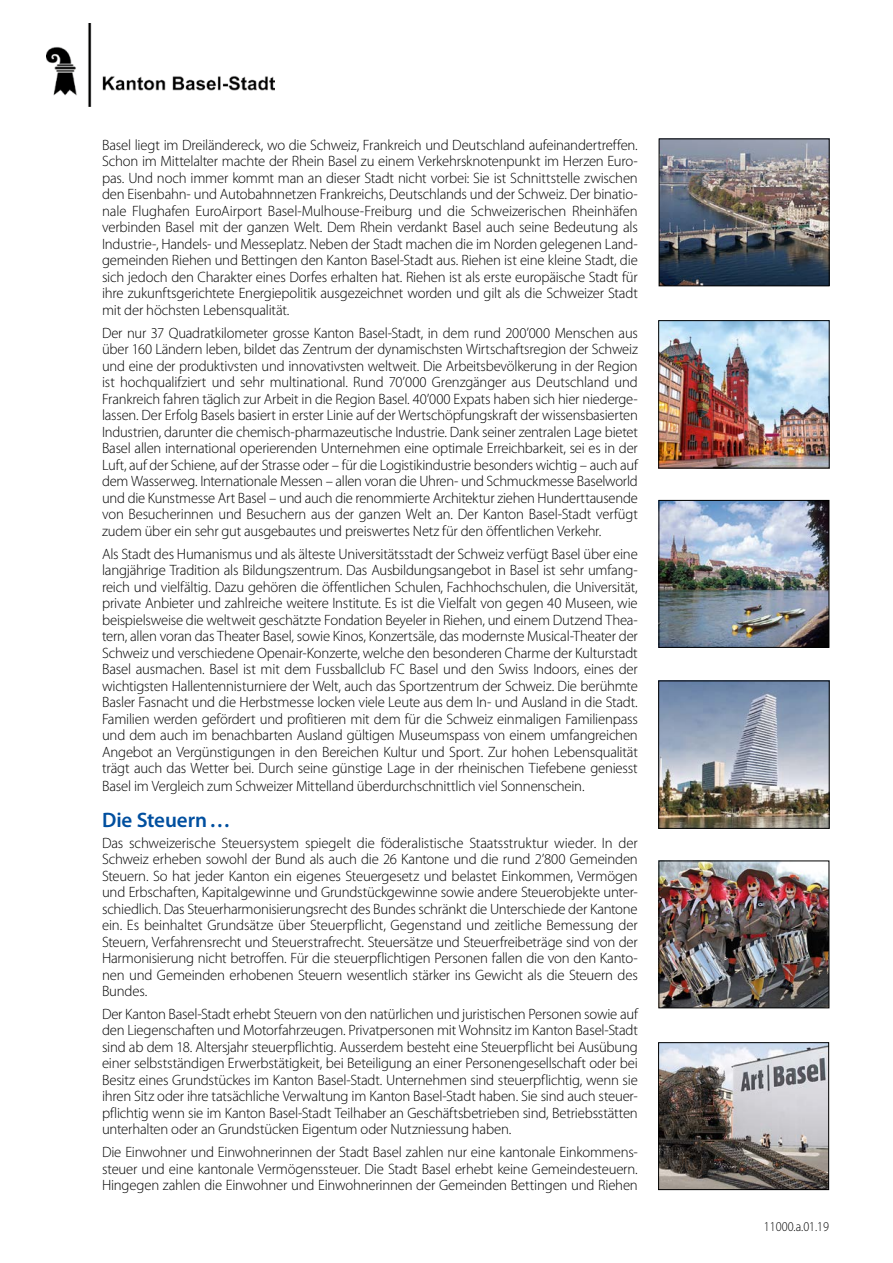
<style>
.page{position:relative;width:893px;height:1263px;background:#fff}
.page>*{position:absolute;margin:0;border:0;box-sizing:border-box;transform-origin:0 0}
.H2_07_Zwischentitel_Blau{font:600 21px "Myriad Pro";letter-spacing:-.005em;color:#004f9f}
.P_05_Grundschrift{font:300 15px/16.5px "Myriad Pro";letter-spacing:-.015em;color:#000;text-align:justify}
.t1{font:300 13.5px "Myriad Pro";color:#000;scale:.9 1}
</style>
<div class="page">
<img style="left:660px;top:1044px;width:167px;height:144px">
<div style="left:658px;top:1042px;width:171px;height:148px;border:1px solid #000"></div>
<img style="left:661px;top:863px;width:166px;height:143px">
<div style="left:659px;top:861px;width:170px;height:147px;border:1px solid #000"></div>
<img style="left:661px;top:502px;width:166px;height:144px">
<div style="left:659px;top:500px;width:170px;height:148px;border:1px solid #000"></div>
<img style="left:660px;top:322px;width:167px;height:144px">
<div style="left:658px;top:320px;width:171px;height:148px;border:1px solid #000"></div>
<img style="left:661px;top:141px;width:166px;height:143px">
<div style="left:659px;top:139px;width:170px;height:147px;border:1px solid #000"></div>
<img style="left:47px;top:23px;width:228px;height:84px">
<img style="left:660px;top:683px;width:167px;height:143px">
<p class="P_05_Grundschrift" style="left:102px;top:137px;width:537px">Basel liegt im Dreiländereck, wo die Schweiz, Frankreich und Deutschland aufeinandertreffen.<br>Schon im Mittelalter machte der Rhein Basel zu einem Verkehrsknotenpunkt im Herzen Euro&shy;pas. Und noch immer kommt man an dieser Stadt nicht vorbei: Sie ist Schnittstelle zwischen den Eisenbahn- und Autobahnnetzen Frankreichs, Deutschlands und der Schweiz. Der binatio&shy;nale Flughafen EuroAirport Basel-Mulhouse-Freiburg und die Schweizerischen Rheinhäfen verbinden Basel mit der ganzen Welt. Dem Rhein verdankt Basel auch seine Bedeutung als Industrie-, Handels- und Messeplatz. Neben der Stadt machen die im Norden gelegenen Land&shy;gemeinden Riehen und Bettingen den Kanton Basel-Stadt aus. Riehen ist eine kleine Stadt, die sich jedoch den Charakter eines Dorfes erhalten hat. Riehen ist als erste europäische Stadt für ihre zukunftsgerichtete Energiepolitik ausgezeichnet worden und gilt als die Schweizer Stadt mit der höchsten Lebensqualität.</p>
<p class="P_05_Grundschrift" style="left:102px;top:325px;width:537px">Der nur 37 Quadratkilometer grosse Kanton Basel-Stadt, in dem rund 200’000 Menschen aus über 160 Ländern leben, bildet das Zentrum der dynamischsten Wirtschaftsregion der Schweiz und eine der produktivsten und innovativsten weltweit. Die Arbeitsbevölkerung in der Region ist hochqualifziert und sehr multinational. Rund 70’000 Grenzgänger aus Deutschland und Frankreich fahren täglich zur Arbeit in die Region Basel. 40’000 Expats haben sich hier niederge&shy;lassen. Der Erfolg Basels basiert in erster Linie auf der Wertschöpfungskraft der wissensbasierten Industrien, darunter die chemisch-pharmazeutische Industrie. Dank seiner zentralen Lage bietet Basel allen international operierenden Unternehmen eine optimale Erreichbarkeit, sei es in der Luft, auf der Schiene, auf der Strasse oder – für die Logistikindustrie besonders wichtig – auch auf dem Wasserweg. Internationale Messen – allen voran die Uhren- und Schmuckmesse Baselworld und die Kunstmesse Art Basel – und auch die renommierte Architektur ziehen Hunderttausende von Besucherinnen und Besuchern aus der ganzen Welt an. Der Kanton Basel-Stadt verfügt zudem über ein sehr gut ausgebautes und preiswertes Netz für den öffentlichen Verkehr.</p>
<p class="P_05_Grundschrift" style="left:102px;top:546px;width:537px">Als Stadt des Humanismus und als älteste Universitätsstadt der Schweiz verfügt Basel über eine langjährige Tradition als Bildungszentrum. Das Ausbildungsangebot in Basel ist sehr umfang&shy;reich und vielfältig. Dazu gehören die öffentlichen Schulen, Fachhochschulen, die Universität, private Anbieter und zahlreiche weitere Institute. Es ist die Vielfalt von gegen 40 Museen, wie beispielsweise die weltweit geschätzte Fondation Beyeler in Riehen, und einem Dutzend Thea&shy;tern, allen voran das Theater Basel, sowie Kinos, Konzertsäle, das modernste Musical-Theater der Schweiz und verschiedene Openair-Konzerte, welche den besonderen Charme der Kulturstadt Basel ausmachen. Basel ist mit dem Fussballclub FC Basel und den Swiss Indoors, eines der wichtigsten Hallentennisturniere der Welt, auch das Sportzentrum der Schweiz. Die berühmte Basler Fasnacht und die Herbstmesse locken viele Leute aus dem In- und Ausland in die Stadt.<br>Familien werden gefördert und profitieren mit dem für die Schweiz einmaligen Familienpass und dem auch im benachbarten Ausland gültigen Museumspass von einem umfangreichen Angebot an Vergünstigungen in den Bereichen Kultur und Sport. Zur hohen Lebensqualität trägt auch das Wetter bei. Durch seine günstige Lage in der rheinischen Tiefebene geniesst</p>
<p class="P_05_Grundschrift" style="left:102px;top:778px;width:484px">Basel im Vergleich zum Schweizer Mittelland überdurchschnittlich viel Sonnenschein.</p>
<h2 class="H2_07_Zwischentitel_Blau" style="left:102px;top:808px;width:130px">Die Steuern…</h2>
<p class="P_05_Grundschrift" style="left:102px;top:834px;width:537px">Das schweizerische Steuersystem spiegelt die föderalistische Staatsstruktur wieder. In der Schweiz erheben sowohl der Bund als auch die 26 Kantone und die rund 2’800 Gemeinden Steuern. So hat jeder Kanton ein eigenes Steuergesetz und belastet Einkommen, Vermögen und Erbschaften, Kapitalgewinne und Grundstückgewinne sowie andere Steuerobjekte unter&shy;schiedlich. Das Steuerharmonisierungsrecht des Bundes schränkt die Unterschiede der Kantone ein. Es beinhaltet Grundsätze über Steuerpflicht, Gegenstand und zeitliche Bemessung der Steuern, Verfahrensrecht und Steuerstrafrecht. Steuersätze und Steuerfreibeträge sind von der Harmonisierung nicht betroffen. Für die steuerpflichtigen Personen fallen die von den Kanto&shy;nen und Gemeinden erhobenen Steuern wesentlich stärker ins Gewicht als die Steuern des Bundes.</p>
<p class="P_05_Grundschrift" style="left:102px;top:1006px;width:537px">Der Kanton Basel-Stadt erhebt Steuern von den natürlichen und juristischen Personen sowie auf den Liegenschaften und Motorfahrzeugen. Privatpersonen mit Wohnsitz im Kanton Basel-Stadt sind ab dem 18. Altersjahr steuerpflichtig. Ausserdem besteht eine Steuerpflicht bei Ausübung einer selbstständigen Erwerbstätigkeit, bei Beteiligung an einer Personengesellschaft oder bei Besitz eines Grundstückes im Kanton Basel-Stadt. Unternehmen sind steuerpflichtig, wenn sie ihren Sitz oder ihre tatsächliche Verwaltung im Kanton Basel-Stadt haben. Sie sind auch steuer&shy;pflichtig wenn sie im Kanton Basel-Stadt Teilhaber an Geschäftsbetrieben sind, Betriebsstätten unterhalten oder an Grundstücken Eigentum oder Nutzniessung haben.</p>
<p class="P_05_Grundschrift" style="left:102px;top:1144px;width:537px">Die Einwohner und Einwohnerinnen der Stadt Basel zahlen nur eine kantonale Einkommens&shy;steuer und eine kantonale Vermögenssteuer. Die Stadt Basel erhebt keine Gemeindesteuern.<br>Hingegen zahlen die Einwohner und Einwohnerinnen der Gemeinden Bettingen und Riehen</p>
<p class="t1" style="left:764px;top:1219px;width:74px">11000.a.01.19</p>
</div>
